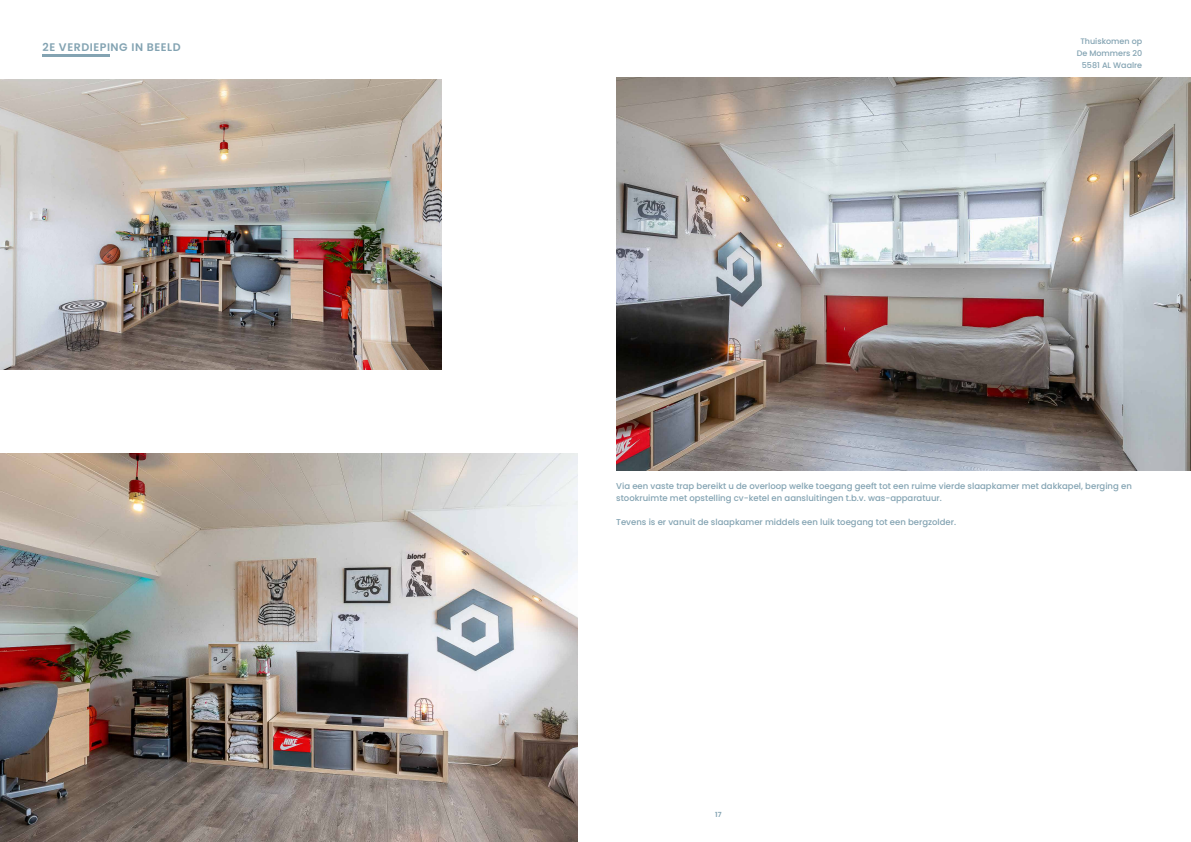
<style>
.page{position:relative;width:1191px;height:842px;background:#fff}
.page>*{position:absolute;margin:0;border:0;box-sizing:border-box;transform-origin:0 0}
.t1{font:600 11px "Poppins";letter-spacing:.05em;color:#83a3b2}
.t2{font:500 8.5px/12px "Poppins";color:#83a3b2}
.t3{font:500 8px "Poppins";color:#83a3b2}
.t4{font:600 7px "Poppins";color:#83a3b2}
</style>
<div class="page">
<img style="left:0;top:453px;width:577px;height:389px">
<hr style="left:43px;top:55px;width:67px;height:2px;background:#83a3b2">
<img style="left:616px;top:78px;width:575px;height:393px">
<img style="left:0;top:79px;width:441px;height:290px">
<p class="t1" style="left:43px;top:40px;width:140px">2E VERDIEPING IN BEELD</p>
<p class="t3" style="left:1080px;top:36px;width:63px">Thuiskomen op</p>
<p class="t3" style="left:1076px;top:48px;width:67px">De Mommers 20</p>
<p class="t3" style="left:1081px;top:60px;width:62px">5581 AL Waalre</p>
<p class="t2" style="left:616px;top:480px;width:517px">Via een vaste trap bereikt u de overloop welke toegang geeft tot een ruime vierde slaapkamer met dakkapel, berging en stookruimte met opstelling cv-ketel en aansluitingen t.b.v. was-apparatuur.</p>
<p class="t2" style="left:616px;top:516px;width:341px">Tevens is er vanuit de slaapkamer middels een luik toegang tot een bergzolder.</p>
<p class="t4" style="left:715px;top:810px;width:8px">17</p>
</div>
